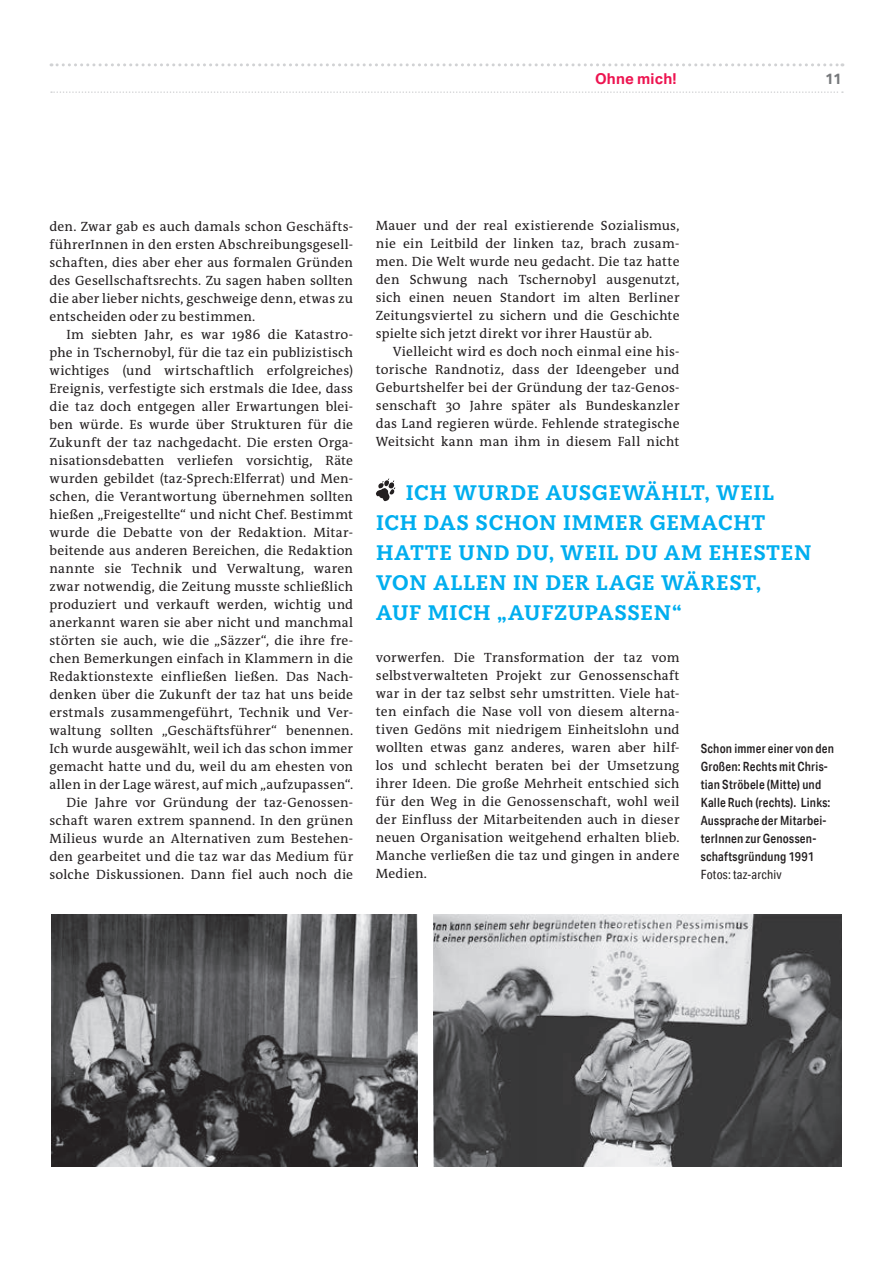
<style>
.page{position:relative;width:893px;height:1263px;background:#fff}
.page>*{position:absolute;margin:0;border:0;box-sizing:border-box;transform-origin:0 0}
.t1{font:600 21px/30px "Knile";letter-spacing:.03em;color:#00aeef}
.t2{font:700 15px "Aktiv Grotesk Trial";letter-spacing:.015em;color:#ed1450}
.t3{font:700 15px "Aktiv Grotesk Trial";color:#76787b}
.t4{font:13.5px/18px "The Antiqua B W5 Plain";letter-spacing:.015em;color:#231f20;text-align:justify}
.t5{font:500 12.75px/18px "Aktiv Grotesk Cd Trial";letter-spacing:.015em;color:#231f20}
.t6{font:12.75px "Aktiv Grotesk Cd Trial";letter-spacing:.015em;color:#231f20}
</style>
<div class="page">
<svg style="left:51px;top:63px;width:792px;height:3px"></svg>
<svg style="left:51px;top:91px;width:792px;height:2px"></svg>
<img style="left:434px;top:915px;width:408px;height:252px">
<img style="left:51px;top:915px;width:366px;height:252px">
<svg style="left:376px;top:478px;width:19px;height:23px"></svg>
<p class="t2" style="left:595px;top:70px;width:83px">Ohne mich!</p>
<p class="t3" style="left:825px;top:70px;width:18px">11</p>
<p class="t4" style="left:50px;top:217px;width:305px">den. Zwar gab es auch damals schon Geschäfts&shy;führerInnen in den ersten Abschreibungsgesell&shy;schaften, dies aber eher aus formalen Gründen des Gesellschaftsrechts. Zu sagen haben sollten die aber lieber nichts, geschweige denn, etwas zu entscheiden oder zu bestimmen.</p>
<p class="t4" style="left:50px;top:325px;width:305px;text-align:right">Im siebten Jahr, es war 1986 die Katastro&shy;phe in Tschernobyl, für die taz ein publizistisch wichtiges (und wirtschaftlich erfolgreiches)<br>Ereignis, verfestigte sich erstmals die Idee, dass die taz doch entgegen aller Erwartungen blei&shy;ben würde. Es wurde über Strukturen für die Zukunft der taz nachgedacht. Die ersten Orga&shy;nisationsdebatten verliefen vorsichtig, Räte wurden gebildet (taz-Sprech:Elferrat) und Men&shy;schen, die Verantwortung übernehmen sollten hießen „Freigestellte“ und nicht Chef. Bestimmt wurde die Debatte von der Redaktion. Mitar&shy;beitende aus anderen Bereichen, die Redaktion nannte sie Technik und Verwaltung, waren zwar notwendig, die Zeitung musste schließlich produziert und verkauft werden, wichtig und anerkannt waren sie aber nicht und manchmal störten sie auch, wie die „Säzzer“, die ihre fre&shy;chen Bemerkungen einfach in Klammern in die Redaktionstexte einfließen ließen. Das Nach&shy;denken über die Zukunft der taz hat uns beide erstmals zusammengeführt, Technik und Ver&shy;waltung sollten „Geschäftsführer“ benennen.<br>Ich wurde ausgewählt, weil ich das schon immer gemacht hatte und du, weil du am ehesten von allen in der Lage wärest, auf mich „aufzupassen“.<br>Die Jahre vor Gründung der taz-Genossen&shy;schaft waren extrem spannend. In den grünen Milieus wurde an Alternativen zum Bestehen&shy;den gearbeitet und die taz war das Medium für solche Diskussionen. Dann fiel auch noch die</p>
<p class="t4" style="left:376px;top:217px;width:305px">Mauer und der real existierende Sozialismus, nie ein Leitbild der linken taz, brach zusam&shy;men. Die Welt wurde neu gedacht. Die taz hatte den Schwung nach Tschernobyl ausgenutzt, sich einen neuen Standort im alten Berliner Zeitungsviertel zu sichern und die Geschichte spielte sich jetzt direkt vor ihrer Haustür ab.</p>
<p class="t4" style="left:376px;top:343px;width:305px;text-indent:17px">Vielleicht wird es doch noch einmal eine his&shy;torische Randnotiz, dass der Ideengeber und Geburtshelfer bei der Gründung der taz-Genos&shy;senschaft 30 Jahre später als Bundeskanzler das Land regieren würde. Fehlende strategische Weitsicht kann man ihm in diesem Fall nicht</p>
<h1 class="t1" style="left:376px;top:477px;width:437px;text-indent:30px">ICH WURDE AUSGEWÄHLT, WEIL<br>ICH DAS SCHON IMMER GEMACHT<br>HATTE UND DU, WEIL DU AM EHESTEN<br>VON ALLEN IN DER LAGE WÄREST,<br>AUF MICH „AUFZUPASSEN“</h1>
<p class="t4" style="left:376px;top:649px;width:305px">vorwerfen. Die Transformation der taz vom selbstverwalteten Projekt zur Genossenschaft war in der taz selbst sehr umstritten. Viele hat&shy;ten einfach die Nase voll von diesem alterna&shy;tiven Gedöns mit niedrigem Einheitslohn und wollten etwas ganz anderes, waren aber hilf&shy;los und schlecht beraten bei der Umsetzung ihrer Ideen. Die große Mehrheit entschied sich für den Weg in die Genossenschaft, wohl weil der Einfluss der Mitarbeitenden auch in dieser neuen Organisation weitgehend erhalten blieb.<br>Manche verließen die taz und gingen in andere Medien.</p>
<p class="t5" style="left:701px;top:739px;width:135px">Schon immer einer von den<br>Großen: Rechts mit Chris&shy;tian Ströbele (Mitte) und<br>Kalle Ruch (rechts). Links:<br>Aussprache der Mitarbei&shy;terInnen zur Genossen&shy;schaftsgründung 1991</p>
<p class="t6" style="left:701px;top:867px;width:82px">Fotos: taz-archiv</p>
</div>
